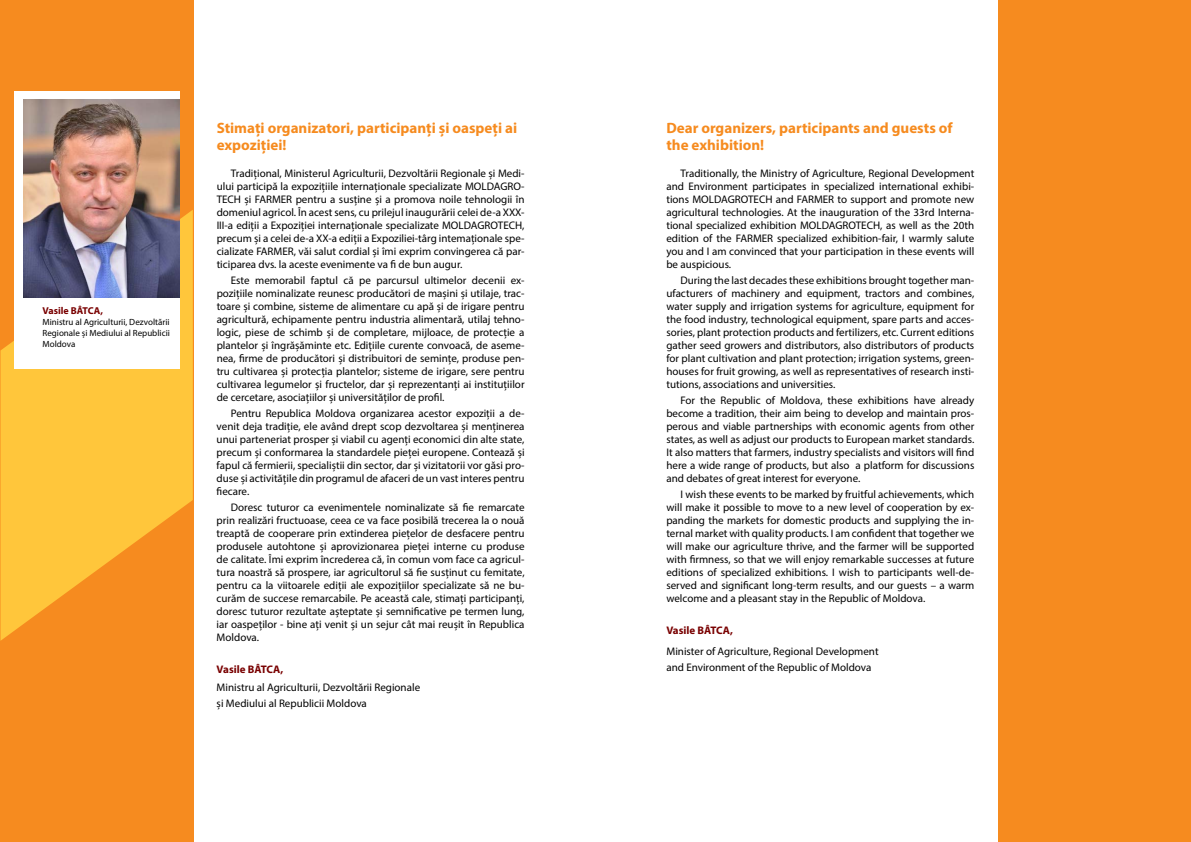
<style>
.page{position:relative;width:1191px;height:842px;background:#fff}
.page>*{position:absolute;margin:0;border:0;box-sizing:border-box;transform-origin:0 0}
.t1{font:700 15px/17px "Myriad Pro";color:#f68b1f}
.t2{font:11px/13px "Myriad Pro";color:#000;text-align:justify}
.t3{font:700 11px "Myriad Pro";color:#790000}
.t4{font:700 10px "Myriad Pro";color:#790000}
.t5{font:9px/11px "Myriad Pro";color:#000;text-align:justify}
</style>
<div class="page">
<div style="left:0;top:0;width:193px;height:842px;background:#f68b1f"></div>
<svg style="left:1px;top:210px;width:192px;height:430px;fill:#ffc63b"></svg>
<div style="left:14px;top:91px;width:165px;height:278px;background:#fff"></div>
<img style="left:23px;top:99px;width:156px;height:199px">
<div style="left:998px;top:0;width:193px;height:842px;background:#f68b1f"></div>
<p class="t4" style="left:43px;top:304px;width:62px">Vasile BÂTCA,</p>
<p class="t5" style="left:43px;top:316px;width:129px">Ministru al Agriculturii, Dezvoltării Regionale și Mediului al Republicii Moldova</p>
<h1 class="t1" style="left:217px;top:119px;width:302px">Stimați organizatori, participanți și oaspeți ai expoziției!</h1>
<p class="t2" style="left:217px;top:167px;width:309px;text-indent:14px">Tradițional, Ministerul Agriculturii, Dezvoltării Regionale și Medi&shy;ului participă la expozițiile internaționale specializate MOLDAGRO-TECH și FARMER pentru a susține și a promova noile tehnologii în domeniul agricol. În acest sens, cu prilejul inaugurării celei de-a XXX-III-a ediții a Expoziției internaționale specializate MOLDAGROTECH, precum și a celei de-a XX-a ediții a Expoziliei-târg intemaționale spe&shy;cializate FARMER, văi salut cordial și îmi exprim convingerea că par&shy;ticiparea dvs. la aceste evenimente va fi de bun augur.</p>
<p class="t2" style="left:217px;top:274px;width:309px;text-indent:14px">Este memorabil faptul că pe parcursul ultimelor decenii ex&shy;pozițiile nominalizate reunesc producători de mașini și utilaje, trac&shy;toare și combine, sisteme de alimentare cu apă și de irigare pentru agricultură, echipamente pentru industria alimentară, utilaj tehno&shy;logic, piese de schimb și de completare, mijloace, de protecție a plantelor și îngrășăminte etc. Edițiile curente convoacă, de aseme&shy;nea, firme de producători și distribuitori de semințe, produse pen&shy;tru cultivarea și protecția plantelor; sisteme de irigare, sere pentru cultivarea legumelor și fructelor, dar și reprezentanți ai instituțiilor de cercetare, asociațiilor și universităților de profil.</p>
<p class="t2" style="left:217px;top:407px;width:309px;text-indent:14px">Pentru Republica Moldova organizarea acestor expoziții a de&shy;venit deja tradiție, ele având drept scop dezvoltarea și menținerea unui parteneriat prosper și viabil cu agenți economici din alte state, precum și conformarea la standardele pieței europene. Contează și fapul că fermierii, specialiștii din sector, dar și vizitatorii vor găsi pro&shy;duse și activitățile din programul de afaceri de un vast interes pentru fiecare.</p>
<p class="t2" style="left:217px;top:501px;width:309px;text-indent:14px">Doresc tuturor ca evenimentele nominalizate să fie remarcate prin realizări fructuoase, ceea ce va face posibilă trecerea la o nouă treaptă de cooperare prin extinderea piețelor de desfacere pentru produsele autohtone și aprovizionarea pieței interne cu produse de calitate. Îmi exprim încrederea că, în comun vom face ca agricul&shy;tura noastră să prospere, iar agricultorul să fie susținut cu femitate, pentru ca la viitoarele ediții ale expozițiilor specializate să ne bu&shy;curăm de succese remarcabile. Pe această cale, stimați participanți, doresc tuturor rezultate așteptate și semnificative pe termen lung, iar oaspeților - bine ați venit și un sejur cât mai reușit în Republica Moldova.</p>
<p class="t3" style="left:217px;top:662px;width:68px">Vasile BÂTCA,</p>
<p class="t2" style="left:217px;top:679px;width:205px;line-height:15.8px">Ministru al Agriculturii, Dezvoltării Regionale și Mediului al Republicii Moldova</p>
<h1 class="t1" style="left:666px;top:119px;width:288px">Dear organizers, participants and guests of the exhibition!</h1>
<p class="t2" style="left:666px;top:167px;width:309px;text-indent:14px">Traditionally, the Ministry of Agriculture, Regional Development and Environment participates in specialized international exhibi&shy;tions MOLDAGROTECH and FARMER to support and promote new agricultural technologies. At the inauguration of the 33rd Interna&shy;tional specialized exhibition MOLDAGROTECH, as well as the 20th edition of the FARMER specialized exhibition-fair, I warmly salute you and I am convinced that your participation in these events will be auspicious.</p>
<p class="t2" style="left:666px;top:274px;width:309px;text-indent:14px">During the last decades these exhibitions brought together man&shy;ufacturers of machinery and equipment, tractors and combines, water supply and irrigation systems for agriculture, equipment for the food industry, technological equipment, spare parts and acces&shy;sories, plant protection products and fertilizers, etc. Current editions gather seed growers and distributors, also distributors of products for plant cultivation and plant protection; irrigation systems, green&shy;houses for fruit growing, as well as representatives of research insti&shy;tutions, associations and universities.</p>
<p class="t2" style="left:666px;top:394px;width:309px;text-indent:14px">For the Republic of Moldova, these exhibitions have already become a tradition, their aim being to develop and maintain pros&shy;perous and viable partnerships with economic agents from other states, as well as adjust our products to European market standards.<br>It also matters that farmers, industry specialists and visitors will find here a wide range of products, but also a platform for discussions and debates of great interest for everyone.</p>
<p class="t2" style="left:666px;top:488px;width:309px;text-indent:14px">I wish these events to be marked by fruitful achievements, which will make it possible to move to a new level of cooperation by ex&shy;panding the markets for domestic products and supplying the in&shy;ternal market with quality products. I am confident that together we will make our agriculture thrive, and the farmer will be supported with firmness, so that we will enjoy remarkable successes at future editions of specialized exhibitions. I wish to participants well-de&shy;served and significant long-term results, and our guests – a warm welcome and a pleasant stay in the Republic of Moldova.</p>
<p class="t3" style="left:666px;top:623px;width:68px">Vasile BÂTCA,</p>
<p class="t2" style="left:666px;top:643px;width:214px;line-height:15.8px">Minister of Agriculture, Regional Development and Environment of the Republic of Moldova</p>
</div>
